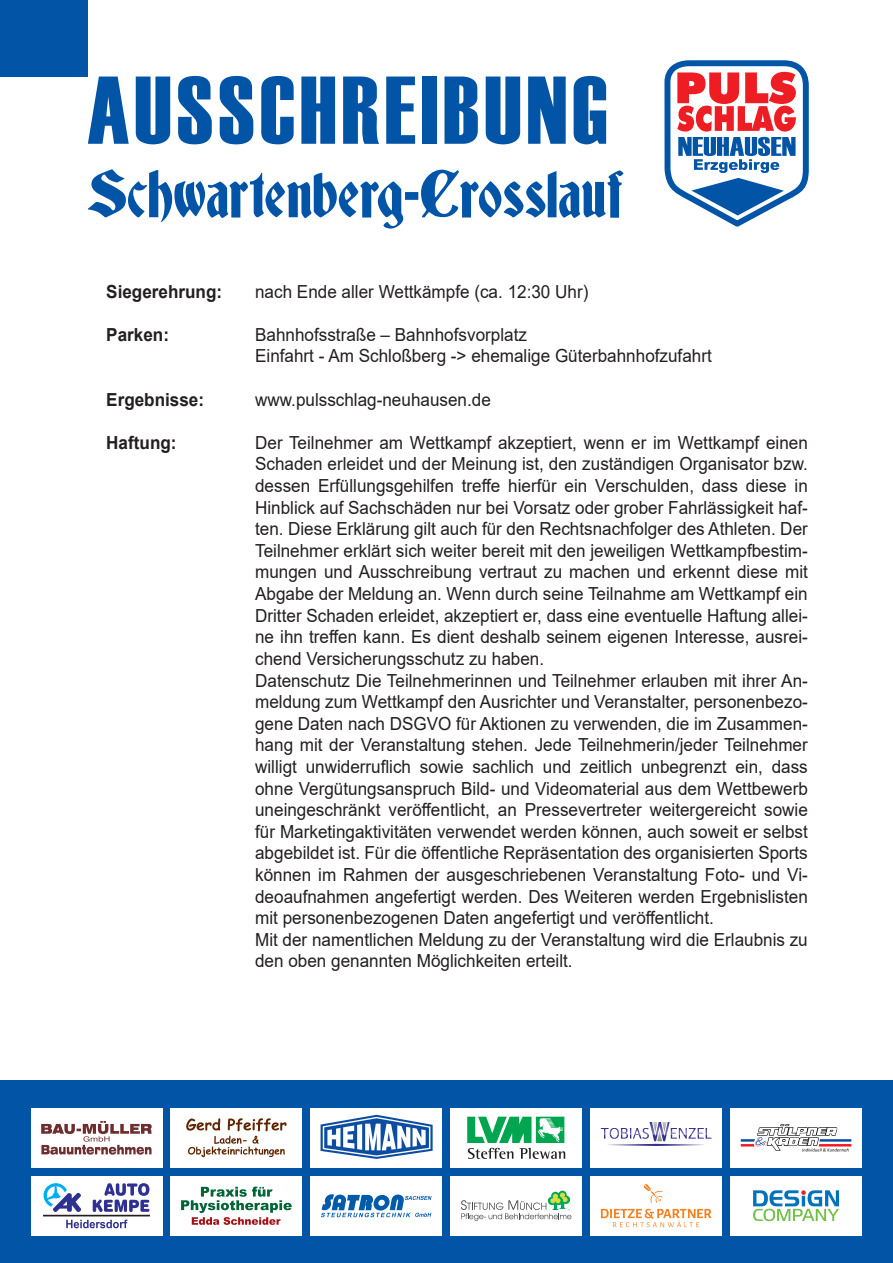
<style>
.page{position:relative;width:893px;height:1263px;background:#fff}
.page>*{position:absolute;margin:0;border:0;box-sizing:border-box;transform-origin:0 0}
.t1{font:96px "Haettenschweiler";letter-spacing:.05em;color:#0154a6}
.t2{font:61.5px "Deutsch Gothic";color:#0154a6}
.t3{font:18px/21.6px "Arial";color:#231f20;scale:.95 1}
.t4{font:700 18px "Arial";color:#231f20;scale:.95 1}
</style>
<div class="page">
<svg style="left:664px;top:60px;width:145px;height:167px"></svg>
<div style="left:0;top:0;width:87px;height:77px;background:#0154a6"></div>
<div style="left:0;top:1080px;width:893px;height:183px;background:#0154a6"></div>
<div style="left:31px;top:1108px;width:131px;height:60px;background:#fff"></div>
<div style="left:31px;top:1176px;width:131px;height:60px;background:#fff"></div>
<div style="left:170px;top:1108px;width:132px;height:60px;background:#fff"></div>
<div style="left:170px;top:1176px;width:132px;height:60px;background:#fff"></div>
<div style="left:310px;top:1108px;width:132px;height:60px;background:#fff"></div>
<div style="left:310px;top:1176px;width:132px;height:60px;background:#fff"></div>
<div style="left:450px;top:1108px;width:132px;height:60px;background:#fff"></div>
<div style="left:450px;top:1176px;width:132px;height:60px;background:#fff"></div>
<div style="left:590px;top:1108px;width:132px;height:60px;background:#fff"></div>
<div style="left:590px;top:1176px;width:132px;height:60px;background:#fff"></div>
<div style="left:730px;top:1108px;width:132px;height:60px;background:#fff"></div>
<div style="left:730px;top:1176px;width:132px;height:60px;background:#fff"></div>
<svg style="left:186px;top:1118px;width:101px;height:39px"></svg>
<svg style="left:41px;top:1121px;width:111px;height:33px"></svg>
<svg style="left:467px;top:1117px;width:98px;height:42px"></svg>
<svg style="left:606px;top:1122px;width:105px;height:24px"></svg>
<hr style="left:819px;top:1139px;width:32px;height:2px;background:#0d4da1">
<hr style="left:819px;top:1144px;width:32px;height:2px;background:#ee1d23">
<svg style="left:741px;top:1124px;width:108px;height:27px"></svg>
<svg style="left:181px;top:1186px;width:111px;height:39px"></svg>
<svg style="left:644px;top:1184px;width:18px;height:19px"></svg>
<svg style="left:601px;top:1209px;width:110px;height:18px"></svg>
<svg style="left:321px;top:1194px;width:111px;height:23px"></svg>
<svg style="left:753px;top:1190px;width:86px;height:31px"></svg>
<svg style="left:461px;top:1190px;width:111px;height:31px"></svg>
<svg style="left:93px;top:1183px;width:56px;height:29px"></svg>
<svg style="left:43px;top:1183px;width:39px;height:29px"></svg>
<div style="left:43px;top:1215px;width:107px;height:1px;background:#2e3092;border:1px solid #231f20"></div>
<svg style="left:66px;top:1219px;width:62px;height:9px"></svg>
<svg style="left:321px;top:1115px;width:112px;height:44px"></svg>
<h1 class="t1" style="left:87px;top:45px;width:522px">AUSSCHREIBUNG</h1>
<h2 class="t2" style="left:87px;top:165px;width:539px">Schwartenberg-Crosslauf</h2>
<p class="t4" style="left:106px;top:279px;width:124px">Siegerehrung:</p>
<p class="t3" style="left:255px;top:280px;width:352px">nach Ende aller Wettkämpfe (ca. 12:30 Uhr)</p>
<p class="t4" style="left:106px;top:322px;width:68px">Parken:</p>
<p class="t3" style="left:255px;top:324px;width:482px">Bahnhofsstraße – Bahnhofsvorplatz<br>Einfahrt - Am Schloßberg -&gt; ehemalige Güterbahnhofzufahrt</p>
<p class="t4" style="left:106px;top:387px;width:105px">Ergebnisse:</p>
<p class="t3" style="left:255px;top:388px;width:250px">www.pulsschlag-neuhausen.de</p>
<p class="t4" style="left:106px;top:430px;width:75px">Haftung:</p>
<p class="t3" style="left:255px;top:432px;width:583px">Der Teilnehmer am Wettkampf akzeptiert, wenn er im Wettkampf einen Schaden erleidet und der Meinung ist, den zuständigen Organisator bzw. dessen Erfüllungsgehilfen treffe hierfür ein Verschulden, dass diese in Hinblick auf Sachschäden nur bei Vorsatz oder grober Fahrlässigkeit haf&shy;ten. Diese Erklärung gilt auch für den Rechtsnachfolger des Athleten. Der Teilnehmer erklärt sich weiter bereit mit den jeweiligen Wettkampfbestim&shy;mungen und Ausschreibung vertraut zu machen und erkennt diese mit Abgabe der Meldung an. Wenn durch seine Teilnahme am Wettkampf ein Dritter Schaden erleidet, akzeptiert er, dass eine eventuelle Haftung allei&shy;ne ihn treffen kann. Es dient deshalb seinem eigenen Interesse, ausrei&shy;chend Versicherungsschutz zu haben.<br>Datenschutz Die Teilnehmerinnen und Teilnehmer erlauben mit ihrer An&shy;meldung zum Wettkampf den Ausrichter und Veranstalter, personenbezo&shy;gene Daten nach DSGVO für Aktionen zu verwenden, die im Zusammen&shy;hang mit der Veranstaltung stehen. Jede Teilnehmerin/jeder Teilnehmer willigt unwiderruflich sowie sachlich und zeitlich unbegrenzt ein, dass ohne Vergütungsanspruch Bild- und Videomaterial aus dem Wettbewerb uneingeschränkt veröffentlicht, an Pressevertreter weitergereicht sowie für Marketingaktivitäten verwendet werden können, auch soweit er selbst abgebildet ist. Für die öffentliche Repräsentation des organisierten Sports können im Rahmen der ausgeschriebenen Veranstaltung Foto- und Vi&shy;deoaufnahmen angefertigt werden. Des Weiteren werden Ergebnislisten mit personenbezogenen Daten angefertigt und veröffentlicht.<br>Mit der namentlichen Meldung zu der Veranstaltung wird die Erlaubnis zu den oben genannten Möglichkeiten erteilt.</p>
</div>
